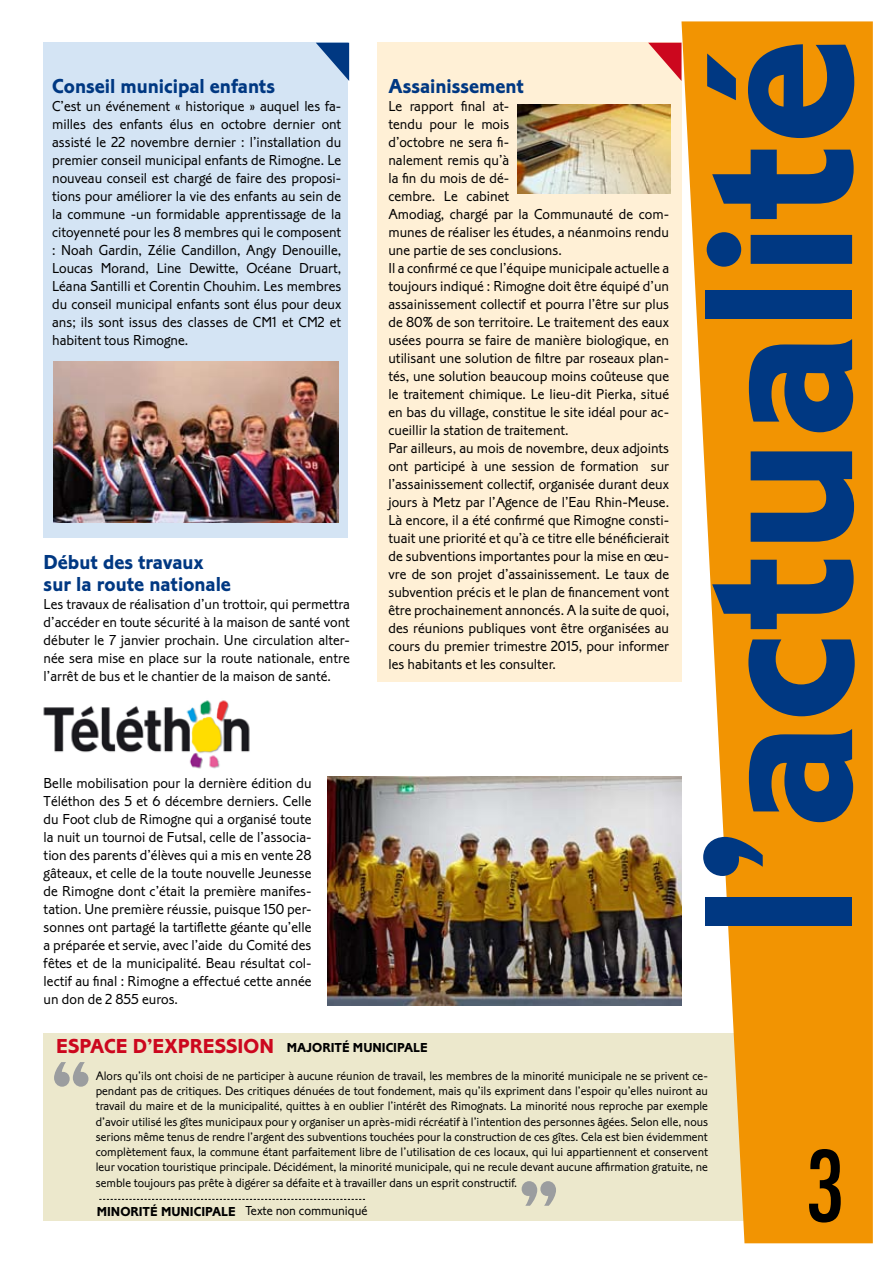
<style>
.page{position:relative;width:893px;height:1263px;background:#fff}
.page>*{position:absolute;margin:0;border:0;box-sizing:border-box;transform-origin:0 0}
.t1{font:219.6px "Corinthian Bold Plain";color:#003882}
.t2{font:500 condensed 95.25px "Futura";color:#000}
.t3{font:21px/22.5px "Corinthian Bold Plain";color:#003882}
.t4{font:21px "Corinthian Bold Plain";color:#cc071e}
.t5{font:15px/18px "Corinthian Light Plain";color:#000;text-align:justify}
.t6{font:13.5px "Corinthian Bold Plain";color:#000}
.t7{font:13.5px "Corinthian Light Plain";color:#000}
.t8{font:12.75px/15.3px "Corinthian Light Plain";color:#000;text-align:justify}
</style>
<div class="page">
<div style="left:377px;top:43px;width:304px;height:639px;background:#fff0d6"></div>
<div style="left:44px;top:43px;width:304px;height:495px;background:#d4e4f4"></div>
<div style="left:44px;top:1033px;width:700px;height:187px;background:#ece8cc"></div>
<svg style="left:522px;top:1181px;width:34px;height:25px"></svg>
<svg style="left:54px;top:1062px;width:34px;height:25px"></svg>
<svg style="left:681px;top:21px;width:192px;height:1222px;fill:#f29402"></svg>
<svg style="left:99px;top:1199px;width:266px;height:1px"></svg>
<svg style="left:316px;top:43px;width:33px;height:38px"></svg>
<img style="left:53px;top:362px;width:285px;height:161px">
<img style="left:328px;top:776px;width:353px;height:229px">
<img style="left:43px;top:700px;width:207px;height:69px">
<img style="left:518px;top:104px;width:152px;height:90px">
<svg style="left:648px;top:43px;width:33px;height:38px"></svg>
<h3 class="t3" style="left:52px;top:74px;width:224px">Conseil municipal enfants</h3>
<p class="t5" style="left:52px;top:97px;width:291px">C’est un événement « historique » auquel les fa&shy;milles des enfants élus en octobre dernier ont assisté le 22 novembre dernier : l’installation du premier conseil municipal enfants de Rimogne. Le nouveau conseil est chargé de faire des proposi&shy;tions pour améliorer la vie des enfants au sein de la commune -un formidable apprentissage de la citoyenneté pour les 8 membres qui le composent : Noah Gardin, Zélie Candillon, Angy Denouille, Loucas Morand, Line Dewitte, Océane Druart, Léana Santilli et Corentin Chouhim. Les membres du conseil municipal enfants sont élus pour deux ans; ils sont issus des classes de CM1 et CM2 et habitent tous Rimogne.</p>
<h3 class="t3" style="left:44px;top:550px;width:189px">Début des travaux sur la route nationale</h3>
<p class="t5" style="left:44px;top:595px;width:308px">Les travaux de réalisation d’un trottoir, qui permettra d’accéder en toute sécurité à la maison de santé vont débuter le 7 janvier prochain. Une circulation alter&shy;née sera mise en place sur la route nationale, entre l’arrêt de bus et le chantier de la maison de santé.</p>
<p class="t5" style="left:44px;top:773px;width:269px">Belle mobilisation pour la dernière édition du Téléthon des 5 et 6 décembre derniers. Celle du Foot club de Rimogne qui a organisé toute la nuit un tournoi de Futsal, celle de l’associa&shy;tion des parents d’élèves qui a mis en vente 28 gâteaux, et celle de la toute nouvelle Jeunesse de Rimogne dont c’était la première manifes&shy;tation. Une première réussie, puisque 150 per&shy;sonnes ont partagé la tartiflette géante qu’elle a préparée et servie, avec l’aide du Comité des fêtes et de la municipalité. Beau résultat col&shy;lectif au final : Rimogne a effectué cette année un don de 2 855 euros.</p>
<h3 class="t3" style="left:388px;top:75px;width:137px">Assainissement</h3>
<p class="t5" style="left:388px;top:97px;width:282px;text-align:left">Le rapport final at-<br>tendu pour le mois<br>d’octobre ne sera fi-<br>nalement remis qu’à<br>la fin du mois de dé-<br>cembre. Le cabinet<br>Amodiag, chargé par la Communauté de com&shy;munes de réaliser les études, a néanmoins rendu une partie de ses conclusions.<br>Il a confirmé ce que l’équipe municipale actuelle a toujours indiqué : Rimogne doit être équipé d’un assainissement collectif et pourra l’être sur plus de 80% de son territoire. Le traitement des eaux usées pourra se faire de manière biologique, en utilisant une solution de filtre par roseaux plan&shy;tés, une solution beaucoup moins coûteuse que le traitement chimique. Le lieu-dit Pierka, situé en bas du village, constitue le site idéal pour ac&shy;cueillir la station de traitement.<br>Par ailleurs, au mois de novembre, deux adjoints ont participé à une session de formation sur l’assainissement collectif, organisée durant deux jours à Metz par l’Agence de l’Eau Rhin-Meuse.<br>Là encore, il a été confirmé que Rimogne consti&shy;tuait une priorité et qu’à ce titre elle bénéficierait de subventions importantes pour la mise en œu&shy;vre de son projet d’assainissement. Le taux de subvention précis et le plan de financement vont être prochainement annoncés. A la suite de quoi, des réunions publiques vont être organisées au cours du premier trimestre 2015, pour informer les habitants et les consulter.</p>
<h1 class="t1" style="left:648px;top:939px;width:903px;rotate:-90deg">l’actualité</h1>
<h3 class="t4" style="left:56px;top:1033px;width:219px">Espace d’expression</h3>
<p class="t8" style="left:96px;top:1067px;width:614px">Alors qu’ils ont choisi de ne participer à aucune réunion de travail, les membres de la minorité municipale ne se privent ce&shy;pendant pas de critiques. Des critiques dénuées de tout fondement, mais qu’ils expriment dans l’espoir qu’elles nuiront au travail du maire et de la municipalité, quittes à en oublier l’intérêt des Rimognats. La minorité nous reproche par exemple d’avoir utilisé les gîtes municipaux pour y organiser un après-midi récréatif à l’intention des personnes âgées. Selon elle, nous serions même tenus de rendre l’argent des subventions touchées pour la construction de ces gîtes. Cela est bien évidemment complètement faux, la commune étant parfaitement libre de l’utilisation de ces locaux, qui lui appartiennent et conservent leur vocation touristique principale. Décidément, la minorité municipale, qui ne recule devant aucune affirmation gratuite, ne semble toujours pas prête à digérer sa défaite et à travailler dans un esprit constructif.</p>
<p class="t6" style="left:97px;top:1203px;width:140px">M inorité municipale</p>
<p class="t6" style="left:287px;top:1040px;width:142px">MAJORITé municipale</p>
<p class="t7" style="left:246px;top:1202px;width:124px">Texte non communiqué</p>
<h2 class="t2" style="left:805px;top:1125px;width:41px">3</h2>
</div>
